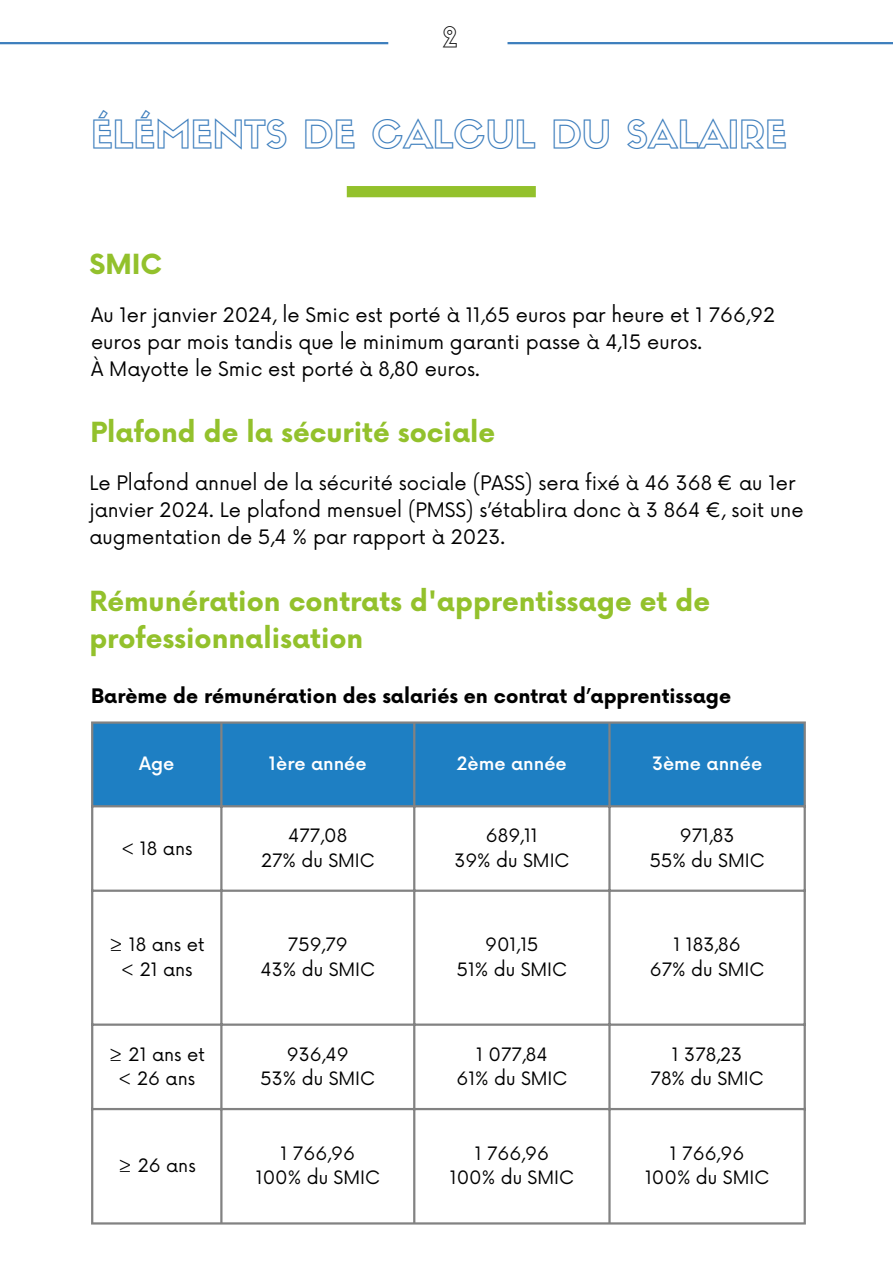
<style>
.page{position:relative;width:893px;height:1264px;background:#fff}
.page>*{position:absolute;margin:0;border:0;box-sizing:border-box;transform-origin:0 0}
.t1{font:37.5px "Sifonn Basic Outline";color:#3d7ebd}
.t2{font:700 27px/37.2px "Now";color:#93c12c}
.t3{font:27px "Sifonn Basic Outline";color:#000}
.t4{font:19.5px/27px "Now";color:#000}
.t5{font:700 19.5px "Now";color:#000}
.t6{font:18px/24.8px "Now";color:#000;text-align:center}
.t7{font:500 18px "Now";color:#fff}
</style>
<div class="page">
<div style="left:347px;top:186px;width:188px;height:11px;background:#93c12c"></div>
<hr style="left:0;top:42px;width:388px;height:2px;background:#3d7ebd">
<hr style="left:507px;top:42px;width:385px;height:2px;background:#3d7ebd">
<div style="left:93px;top:723px;width:710px;height:82px;background:#1e7fc3"></div>
<hr style="left:91px;top:723px;width:2px;height:499px;background:#828282">
<hr style="left:220px;top:723px;width:2px;height:499px;background:#828282">
<hr style="left:413px;top:723px;width:2px;height:499px;background:#828282">
<hr style="left:608px;top:723px;width:2px;height:499px;background:#828282">
<hr style="left:803px;top:723px;width:2px;height:499px;background:#828282">
<hr style="left:91px;top:721px;width:714px;height:2px;background:#828282">
<hr style="left:91px;top:805px;width:714px;height:2px;background:#828282">
<hr style="left:91px;top:889px;width:714px;height:2px;background:#828282">
<hr style="left:91px;top:1023px;width:714px;height:2px;background:#828282">
<hr style="left:91px;top:1107px;width:714px;height:3px;background:#828282">
<hr style="left:91px;top:1222px;width:714px;height:2px;background:#828282">
<h2 class="t3" style="left:443px;top:27px;width:16px">2</h2>
<p class="t1" style="left:91px;top:120px;width:697px">ÉLÉMENTS DE CALCUL DU SALAIRE</p>
<h3 class="t2" style="left:89px;top:248px;width:74px">SMIC</h3>
<p class="t4" style="left:91px;top:302px;width:685px">Au 1er janvier 2024, le Smic est porté à 11,65 euros par heure et 1 766,92 euros par mois tandis que le minimum garanti passe à 4,15 euros.</p>
<p class="t4" style="left:91px;top:356px;width:390px">À Mayotte le Smic est porté à 8,80 euros.</p>
<p class="t2" style="left:90px;top:415px;width:406px">Plafond de la sécurité sociale</p>
<p class="t4" style="left:89px;top:470px;width:715px">Le Plafond annuel de la sécurité sociale (PASS) sera fixé à 46 368 € au 1er janvier 2024. Le plafond mensuel (PMSS) s’établira donc à 3 864 €, soit une augmentation de 5,4 % par rapport à 2023.</p>
<h1 class="t2" style="left:89px;top:584px;width:622px">Rémunération contrats d'apprentissage et de professionnalisation</h1>
<p class="t5" style="left:91px;top:685px;width:641px">Barème de rémunération des salariés en contrat d’apprentissage</p>
<p class="t7" style="left:139px;top:753px;width:37px">Age</p>
<h3 class="t7" style="left:269px;top:753px;width:99px">1ère année</h3>
<h4 class="t7" style="left:457px;top:753px;width:111px">2ème année</h4>
<p class="t7" style="left:652px;top:753px;width:112px">3ème année</p>
<p class="t6" style="left:121px;top:836px;width:73px">&lt; 18 ans</p>
<p class="t6" style="left:288px;top:824px;width:61px">477,08</p>
<p class="t6" style="left:261px;top:849px;width:115px">27% du SMIC</p>
<p class="t6" style="left:109px;top:933px;width:97px">≥ 18 ans et &lt; 21 ans</p>
<p class="t6" style="left:288px;top:933px;width:61px">759,79</p>
<p class="t6" style="left:260px;top:958px;width:116px">43% du SMIC</p>
<p class="t6" style="left:109px;top:1042px;width:98px">≥ 21 ans et &lt; 26 ans</p>
<p class="t6" style="left:287px;top:1042px;width:63px">936,49</p>
<p class="t6" style="left:260px;top:1067px;width:116px">53% du SMIC</p>
<p class="t6" style="left:118px;top:1154px;width:80px">≥ 26 ans</p>
<p class="t6" style="left:280px;top:1141px;width:76px">1 766,96</p>
<p class="t6" style="left:256px;top:1166px;width:126px">100% du SMIC</p>
<p class="t6" style="left:486px;top:824px;width:53px">689,11</p>
<p class="t6" style="left:454px;top:849px;width:117px">39% du SMIC</p>
<p class="t6" style="left:485px;top:933px;width:55px">901,15</p>
<p class="t6" style="left:456px;top:958px;width:112px">51% du SMIC</p>
<p class="t6" style="left:476px;top:1042px;width:73px">1 077,84</p>
<p class="t6" style="left:456px;top:1067px;width:112px">61% du SMIC</p>
<p class="t6" style="left:474px;top:1141px;width:76px">1 766,96</p>
<p class="t6" style="left:450px;top:1166px;width:126px">100% du SMIC</p>
<p class="t6" style="left:679px;top:824px;width:56px">971,83</p>
<p class="t6" style="left:649px;top:849px;width:116px">55% du SMIC</p>
<p class="t6" style="left:673px;top:933px;width:69px">1 183,86</p>
<p class="t6" style="left:649px;top:958px;width:116px">67% du SMIC</p>
<p class="t6" style="left:672px;top:1042px;width:72px">1 378,23</p>
<p class="t6" style="left:650px;top:1067px;width:115px">78% du SMIC</p>
<p class="t6" style="left:670px;top:1141px;width:76px">1 766,96</p>
<p class="t6" style="left:645px;top:1166px;width:126px">100% du SMIC</p>
</div>
